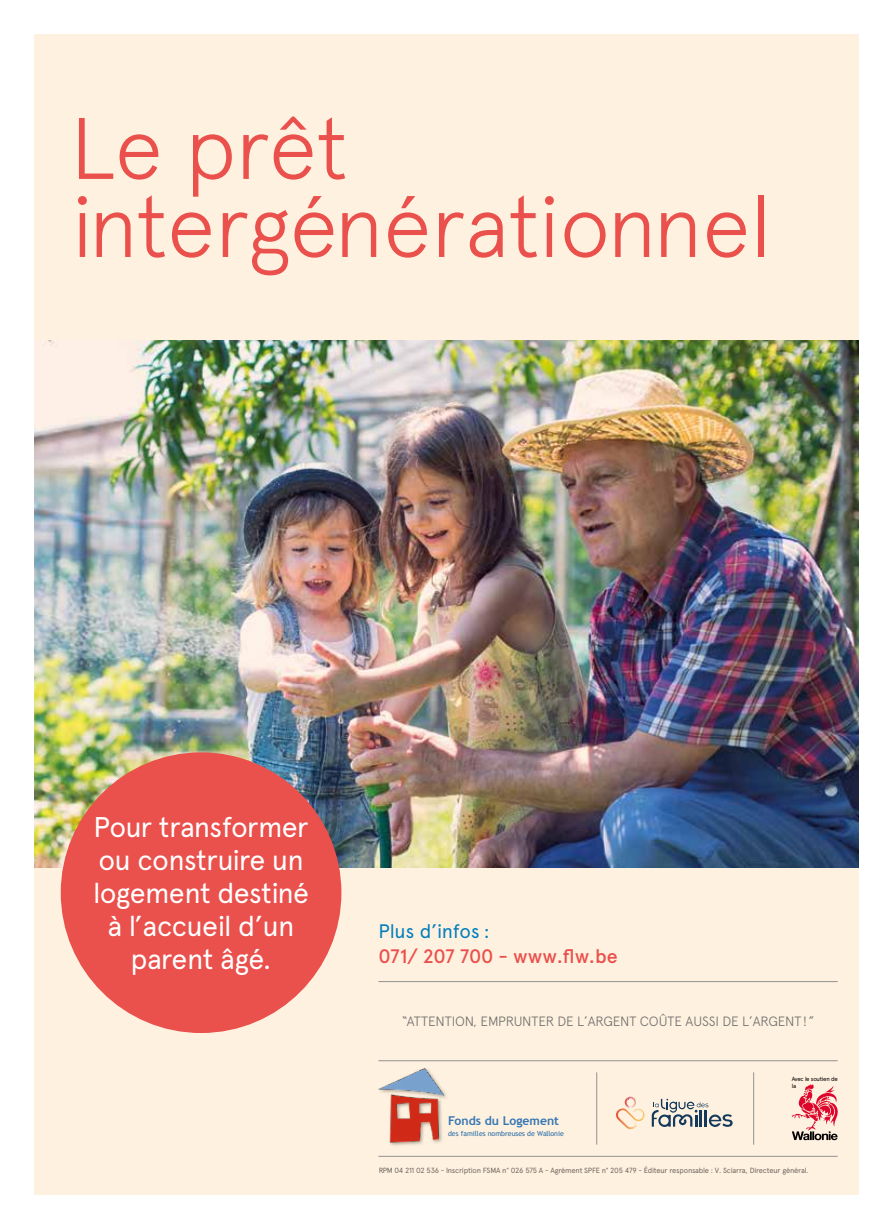
<style>
.page{position:relative;width:893px;height:1229px;background:#fff}
.page>*{position:absolute;margin:0;border:0;box-sizing:border-box;transform-origin:0 0}
.t1{font:300 87px/78px "Apercu Pro";letter-spacing:-.01em;color:#ea504c}
.t2{font:28.5px/33px "Apercu Pro";letter-spacing:-.03em;color:#fff;text-align:center}
.t3{font:500 19.5px "Apercu Pro";letter-spacing:-.01em;color:#ea504c}
.t4{font:19.5px "Apercu Pro";letter-spacing:-.015em;color:#007ebd}
.t5{font:300 13.5px "Apercu Pro";letter-spacing:-.01em;color:#706f6f}
.t6{font:700 12.15px "Trebuchet MS";color:#3376b3}
.t7{font:7.5px "Apercu Pro";letter-spacing:-.03em;color:#706f6f}
.t8{font:7.05px "Trebuchet MS";color:#246ba7}
.t9{font:6px/7.2px "Apercu Pro";letter-spacing:-.04em;color:#000}
</style>
<div class="page">
<div style="left:34px;top:34px;width:825px;height:1161px;background:#fff1df"></div>
<svg style="left:792px;top:1084px;width:46px;height:56px"></svg>
<hr style="left:378px;top:981px;width:460px;height:1px;background:#929292">
<hr style="left:378px;top:1060px;width:460px;height:1px;background:#929292">
<hr style="left:378px;top:1156px;width:460px;height:1px;background:#929292">
<hr style="left:596px;top:1072px;width:1px;height:73px;background:#929292">
<hr style="left:753px;top:1072px;width:1px;height:73px;background:#929292">
<img style="left:34px;top:340px;width:825px;height:527px">
<div style="left:61px;top:752px;width:280px;height:281px;background:#ea504c;border-radius:50%"></div>
<svg style="left:652px;top:1099px;width:81px;height:28px"></svg>
<svg style="left:616px;top:1096px;width:29px;height:34px"></svg>
<img style="left:377px;top:1060px;width:70px;height:97px">
<h1 class="t1" style="left:70px;top:102px;width:703px">Le prêt intergénérationnel</h1>
<h2 class="t2" style="left:93px;top:808px;width:217px">Pour transformer ou construire un logement destiné à l’accueil d’un parent âgé.</h2>
<h3 class="t4" style="left:378px;top:916px;width:113px">Plus d’infos :</h3>
<h3 class="t3" style="left:378px;top:942px;width:241px">071/ 207 700 - www.flw.be</h3>
<h3 class="t5" style="left:402px;top:1011px;width:414px">“ATTENTION, EMPRUNTER DE L’ARGENT COÛTE AUSSI DE L’ARGENT! ”</h3>
<h3 class="t6" style="left:448px;top:1112px;width:113px">Fonds du Logement</h3>
<p class="t8" style="left:448px;top:1130px;width:117px">des familles nombreuses de Wallonie</p>
<p class="t9" style="left:792px;top:1075px;width:47px">Avec le soutien de la</p>
<p class="t7" style="left:378px;top:1164px;width:432px">RPM 04 211 02 536 - Inscription FSMA n° 026 575 A - Agrément SPFE n° 205 479 - Éditeur responsable : V. Sciarra, Directeur général.</p>
</div>
